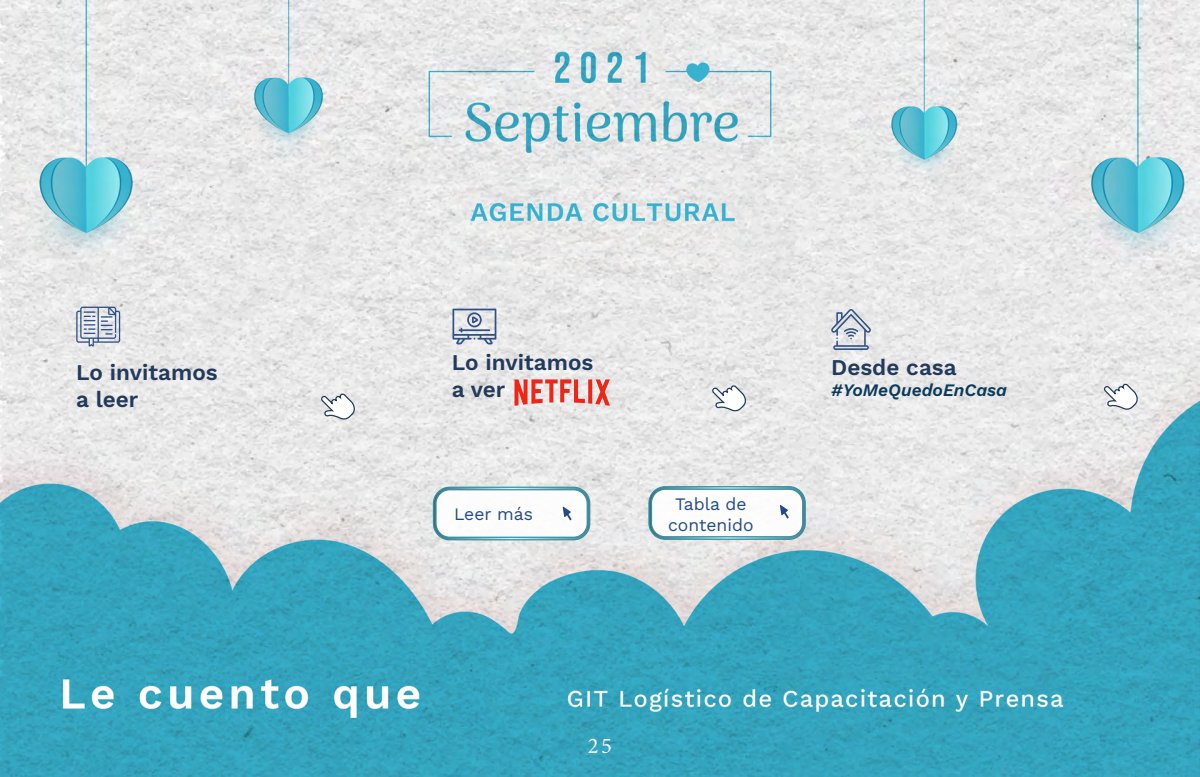
<style>
.page{position:relative;width:1200px;height:777px;background:#fff}
.page>*{position:absolute;margin:0;border:0;box-sizing:border-box;transform-origin:0 0}
.t1{font:22.5px/27px "Work Sans";color:#233a5b}
.t2{font:22.5px "Minion Pro";color:#fff}
.t3{font:17.5px/21px "Work Sans";color:#224b88;text-align:center}
.t4{font:italic 17.5px "Work Sans";letter-spacing:-.005em;color:#0b3a5a}
.t5{font:17.5px "Work Sans";color:#224b86}
</style>
<div class="page">
<img style="left:0;top:0;width:1200px;height:775px">
<svg style="left:432px;top:486px;width:159px;height:55px"></svg>
<svg style="left:648px;top:485px;width:158px;height:55px"></svg>
<svg style="left:831px;top:309px;width:40px;height:41px;background:#b8c0cd"></svg>
<svg style="left:76px;top:306px;width:44px;height:41px;background:#b0baca"></svg>
<svg style="left:453px;top:308px;width:43px;height:36px;background:#aeb8c8"></svg>
<svg style="left:711px;top:384px;width:39px;height:28px"></svg>
<svg style="left:320px;top:392px;width:39px;height:28px"></svg>
<svg style="left:1103px;top:382px;width:39px;height:28px"></svg>
<svg style="left:514px;top:379px;width:71px;height:26px;background:#ea918a"></svg>
<svg style="left:588px;top:379px;width:4px;height:24px"></svg>
<svg style="left:595px;top:379px;width:15px;height:26px"></svg>
<p class="t1" style="left:76px;top:358px;width:143px">Lo invitamos a leer</p>
<p class="t1" style="left:452px;top:347px;width:143px">Lo invitamos a ver</p>
<p class="t1" style="left:831px;top:353px;width:127px">Desde casa</p>
<p class="t4" style="left:831px;top:377px;width:177px">#YoMeQuedoEnCasa</p>
<p class="t5" style="left:454px;top:500px;width:80px">Leer más</p>
<p class="t3" style="left:668px;top:492px;width:87px">Tabla de contenido</p>
<p class="t2" style="left:588px;top:730px;width:26px">25</p>
</div>
